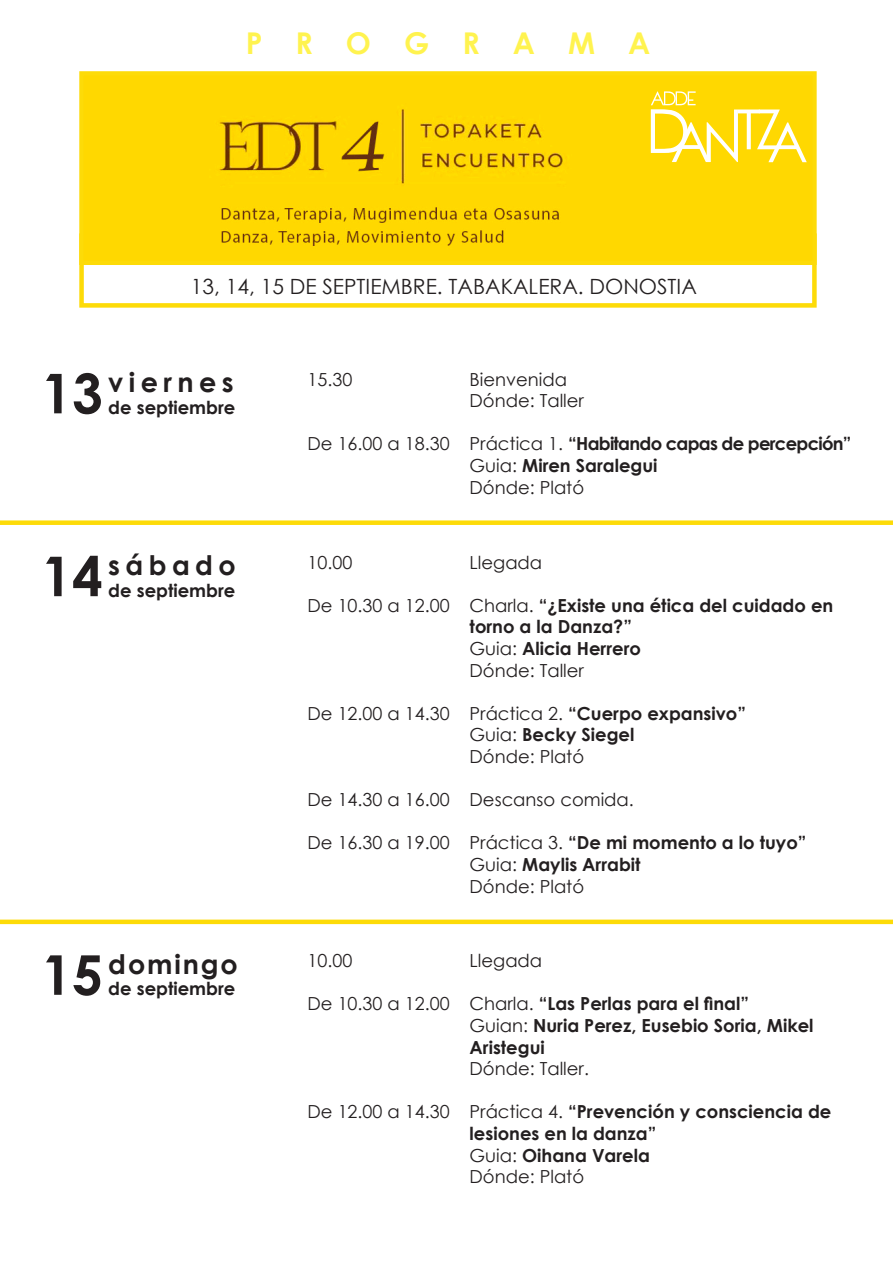
<style>
.page{position:relative;width:893px;height:1263px;background:#fff}
.page>*{position:absolute;margin:0;border:0;box-sizing:border-box;transform-origin:0 0}
.t1{font:700 54.9px "Century Gothic";color:#231f20}
.t2{font:700 30px "Century Gothic";letter-spacing:1.1em;color:#fff34f}
.t3{font:700 27px "Century Gothic";letter-spacing:.2em;color:#231f20}
.t4{font:700 27px "Century Gothic";letter-spacing:.07em;color:#231f20}
.t5{font:21px "Century Gothic";color:#231f20}
.t6{font:700 18px/21.6px "Century Gothic";color:#231f20}
.t7{font:18px "Century Gothic";color:#231f20}
.t8{font:700 18px "Century Gothic";letter-spacing:-.04em;color:#231f20}
.s1{font-weight:400}
.s2{font-weight:700}
</style>
<div class="page">
<div style="left:0;top:520px;width:893px;height:5px;background:#fddb08"></div>
<div style="left:0;top:919px;width:893px;height:5px;background:#fddb08"></div>
<div style="left:79px;top:233px;width:738px;height:75px;border:4px solid #fddb08"></div>
<div style="left:81px;top:73px;width:733px;height:190px;background:#ffd801"></div>
<img style="left:219px;top:109px;width:491px;height:137px">
<div style="left:79px;top:71px;width:738px;height:194px;border:4px solid #fddb08"></div>
<svg style="left:651px;top:91px;width:156px;height:71px"></svg>
<p class="t2" style="left:246px;top:21px;width:406px">PROGRAMA</p>
<p class="t5" style="left:191px;top:272px;width:507px">13, 14, 15 DE SEPTIEMBRE. TABAKALERA. DONOSTIA</p>
<p class="t3" style="left:108px;top:362px;width:127px">viernes</p>
<p class="t1" style="left:41px;top:352px;width:63px">13</p>
<p class="t6" style="left:108px;top:396px;width:129px">de septiembre</p>
<p class="t3" style="left:108px;top:545px;width:129px">sábado</p>
<p class="t1" style="left:41px;top:535px;width:63px">14</p>
<p class="t6" style="left:108px;top:579px;width:129px">de septiembre</p>
<p class="t1" style="left:41px;top:933px;width:63px">15</p>
<p class="t4" style="left:108px;top:943px;width:131px">domingo</p>
<p class="t6" style="left:108px;top:977px;width:129px">de septiembre</p>
<p class="t7" style="left:308px;top:367px;width:46px">15.30</p>
<p class="t7" style="left:470px;top:367px;width:99px">Bienvenida</p>
<p class="t7" style="left:470px;top:388px;width:116px">Dónde: Taller</p>
<p class="t8" style="left:308px;top:430px;width:545px"><span class="s1">De 16.00 a 18.30 Práctica 1.</span> “Habitando capas de percepción”</p>
<p class="t6" style="left:470px;top:454px;width:189px"><span class="s1">Guia:</span> Miren Saralegui</p>
<p class="t7" style="left:470px;top:475px;width:116px">Dónde: Plató</p>
<p class="t7" style="left:308px;top:549px;width:46px">10.00</p>
<p class="t7" style="left:470px;top:549px;width:74px">Llegada</p>
<p class="t6" style="left:470px;top:594px;width:365px;text-indent:-162px"><span class="s1">De 10.30 a 12.00 Charla.</span> “¿Existe una ética del cuidado en torno a la Danza?”</p>
<p class="t6" style="left:470px;top:637px;width:173px"><span class="s1">Guia:</span> Alicia Herrero</p>
<p class="t7" style="left:470px;top:657px;width:116px">Dónde: Taller</p>
<p class="t7" style="left:308px;top:701px;width:440px">De 12.00 a 14.30 Práctica 2. <span class="s2">“Cuerpo expansivo”</span></p>
<p class="t6" style="left:470px;top:723px;width:166px"><span class="s1">Guia:</span> Becky Siegel</p>
<p class="t7" style="left:470px;top:744px;width:116px">Dónde: Plató</p>
<p class="t7" style="left:308px;top:787px;width:328px">De 14.30 a 16.00 Descanso comida.</p>
<p class="t7" style="left:308px;top:830px;width:500px">De 16.30 a 19.00 Práctica 3. <span class="s2">“De mi momento a lo tuyo”</span></p>
<p class="t6" style="left:470px;top:853px;width:173px"><span class="s1">Guia:</span> Maylis Arrabit</p>
<p class="t7" style="left:470px;top:873px;width:116px">Dónde: Plató</p>
<p class="t7" style="left:308px;top:948px;width:46px">10.00</p>
<p class="t7" style="left:470px;top:948px;width:74px">Llegada</p>
<p class="t6" style="left:308px;top:992px;width:443px"><span class="s1">De 10.30 a 12.00 Charla.</span> “Las Perlas para el final”</p>
<p class="t6" style="left:470px;top:1014px;width:345px"><span class="s1">Guian:</span> Nuria Perez, Eusebio Soria, Mikel</p>
<p class="t6" style="left:470px;top:1035px;width:77px">Aristegui</p>
<p class="t7" style="left:470px;top:1056px;width:121px">Dónde: Taller.</p>
<p class="t6" style="left:470px;top:1100px;width:363px;text-indent:-162px"><span class="s1">De 12.00 a 14.30 Práctica 4.</span> “Prevención y consciencia de lesiones en la danza”</p>
<p class="t6" style="left:470px;top:1143px;width:182px"><span class="s1">Guia:</span> Oihana Varela</p>
<p class="t7" style="left:470px;top:1164px;width:116px">Dónde: Plató</p>
</div>
